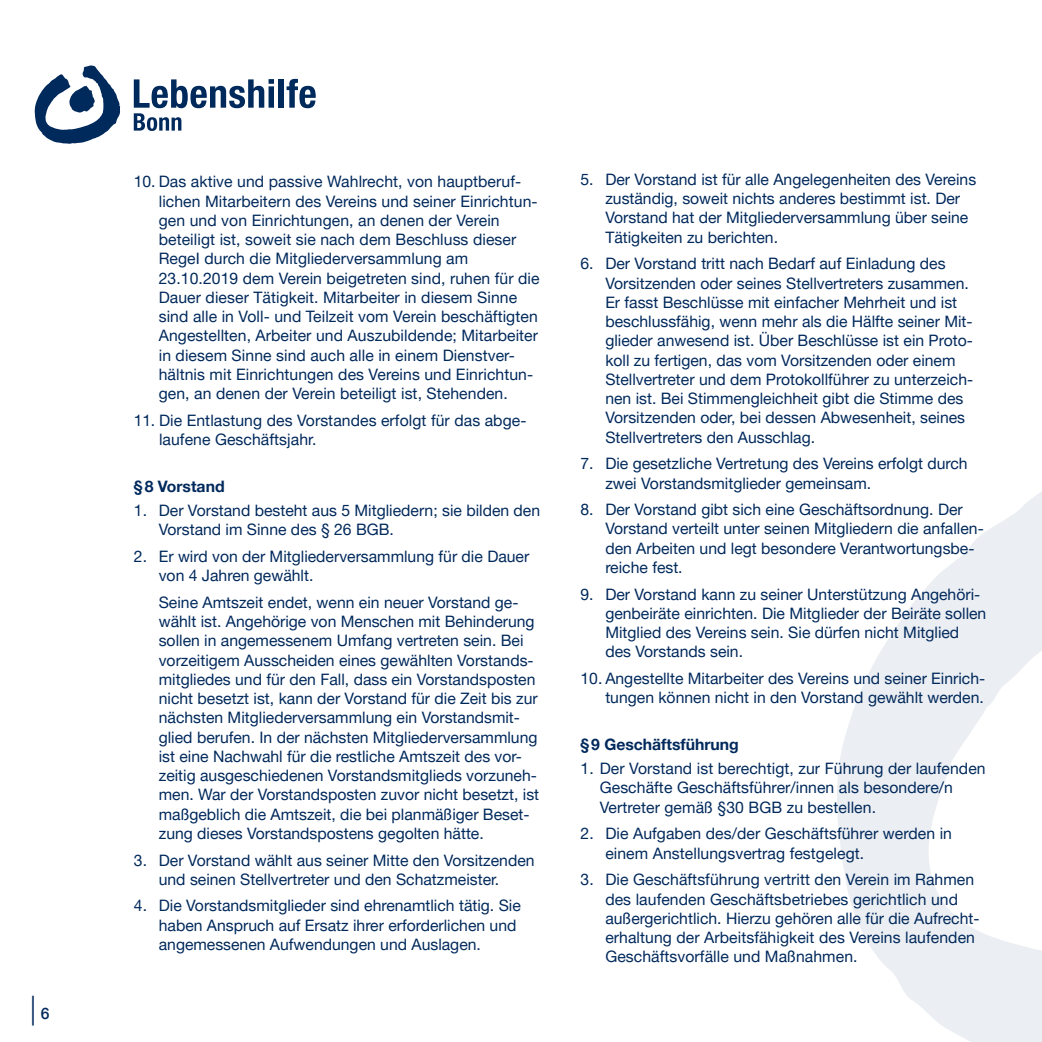
<style>
.page{position:relative;width:1042px;height:1042px;background:#fff}
.page>*{position:absolute;margin:0;border:0;box-sizing:border-box;transform-origin:0 0}
.t1{font:300 29.75px "Helvetica Neue LT Pro";color:#00295c}
.t2{font:15.75px/19.2px "Helvetica Neue LT Pro";color:#00295c}
.t3{font:700 15.75px "Helvetica Neue LT Pro";color:#00295c}
.s1{font-weight:500;font-size:15.75px}
</style>
<div class="page">
<svg style="left:35px;top:65px;width:85px;height:79px"></svg>
<div style="left:278px;top:79px;width:6px;height:29px;background:#00295c"></div>
<svg style="left:286px;top:79px;width:30px;height:29px"></svg>
<svg style="left:134px;top:79px;width:140px;height:52px"></svg>
<svg style="left:837px;top:492px;width:205px;height:550px;fill:#ebeef2"></svg>
<hr style="left:1041px;top:0;width:1px;height:140px;background:#e2e5ee">
<h1 class="t1" style="left:30px;top:990px;width:21px">| <span class="s1">6</span></h1>
<p class="t2" style="left:159px;top:172px;width:382px;text-indent:-25px">10. Das aktive und passive Wahlrecht, von hauptberuf&shy;lichen Mitarbeitern des Vereins und seiner Einrichtun&shy;gen und von Einrichtungen, an denen der Verein beteiligt ist, soweit sie nach dem Beschluss dieser RegeI durch die Mitgliederversammlung am 23.10.2019 dem Verein beigetreten sind, ruhen für die Dauer dieser Tätigkeit. Mitarbeiter in diesem Sinne sind alle in Voll- und Teilzeit vom Verein beschäftigten Angestellten, Arbeiter und Auszubildende; Mitarbeiter in diesem Sinne sind auch alle in einem Dienstver&shy;hältnis mit Einrichtungen des Vereins und Einrichtun&shy;gen, an denen der Verein beteiligt ist, Stehenden.</p>
<p class="t2" style="left:159px;top:410px;width:369px;text-indent:-25px">11. Die Entlastung des Vorstandes erfolgt für das abge&shy;laufene Geschäftsjahr.</p>
<p class="t3" style="left:134px;top:476px;width:92px">§8 Vorstand</p>
<p class="t2" style="left:159px;top:500px;width:383px;text-indent:-25px">1. Der Vorstand besteht aus 5 Mitgliedern; sie bilden den<br>Vorstand im Sinne des § 26 BGB.</p>
<p class="t2" style="left:159px;top:546px;width:372px;text-indent:-25px">2. Er wird von der Mitgliederversammlung für die Dauer von 4 Jahren gewählt.</p>
<p class="t2" style="left:159px;top:592px;width:382px">Seine Amtszeit endet, wenn ein neuer Vorstand ge&shy;wählt ist. Angehörige von Menschen mit Behinderung sollen in angemessenem Umfang vertreten sein. Bei vorzeitigem Ausscheiden eines gewählten Vorstands&shy;mitgliedes und für den Fall, dass ein Vorstandsposten nicht besetzt ist, kann der Vorstand für die Zeit bis zur nächsten Mitgliederversammlung ein Vorstandsmit&shy;glied berufen. In der nächsten Mitgliederversammlung ist eine Nachwahl für die restliche Amtszeit des vor&shy;zeitig ausgeschiedenen Vorstandsmitglieds vorzuneh&shy;men. War der Vorstandsposten zuvor nicht besetzt, ist maßgeblich die Amtszeit, die bei planmäßiger Beset&shy;zung dieses Vorstandspostens gegolten hätte.</p>
<p class="t2" style="left:159px;top:850px;width:377px;text-indent:-25px">3. Der Vorstand wählt aus seiner Mitte den Vorsitzenden und seinen Stellvertreter und den Schatzmeister.</p>
<p class="t2" style="left:159px;top:896px;width:364px;text-indent:-25px">4. Die Vorstandsmitglieder sind ehrenamtlich tätig. Sie haben Anspruch auf Ersatz ihrer erforderlichen und angemessenen Aufwendungen und Auslagen.</p>
<p class="t2" style="left:605px;top:169px;width:372px;text-indent:-25px">5. Der Vorstand ist für alle Angelegenheiten des Vereins zuständig, soweit nichts anderes bestimmt ist. Der Vorstand hat der Mitgliederversammlung über seine Tätigkeiten zu berichten.</p>
<p class="t2" style="left:605px;top:254px;width:369px;text-indent:-25px">6. Der Vorstand tritt nach Bedarf auf Einladung des Vorsitzenden oder seines Stellvertreters zusammen.<br>Er fasst Beschlüsse mit einfacher Mehrheit und ist beschlussfähig, wenn mehr als die Hälfte seiner Mit&shy;glieder anwesend ist. Über Beschlüsse ist ein Proto&shy;koll zu fertigen, das vom Vorsitzenden oder einem Stellvertreter und dem Protokollführer zu unterzeich&shy;nen ist. Bei Stimmengleichheit gibt die Stimme des Vorsitzenden oder, bei dessen Abwesenheit, seines Stellvertreters den Ausschlag.</p>
<p class="t2" style="left:605px;top:454px;width:364px;text-indent:-25px">7. Die gesetzliche Vertretung des Vereins erfolgt durch zwei Vorstandsmitglieder gemeinsam.</p>
<p class="t2" style="left:605px;top:499px;width:380px;text-indent:-25px">8. Der Vorstand gibt sich eine Geschäftsordnung. Der Vorstand verteilt unter seinen Mitgliedern die anfallen&shy;den Arbeiten und legt besondere Verantwortungsbe&shy;reiche fest.</p>
<p class="t2" style="left:605px;top:584px;width:382px;text-indent:-25px">9. Der Vorstand kann zu seiner Unterstützung Angehöri&shy;genbeiräte einrichten. Die Mitglieder der Beiräte sollen Mitglied des Vereins sein. Sie dürfen nicht Mitglied des Vorstands sein.</p>
<p class="t2" style="left:580px;top:668px;width:406px;text-align:right">10. Angestellte Mitarbeiter des Vereins und seiner Einrich&shy;tungen können nicht in den Vorstand gewählt werden.</p>
<p class="t3" style="left:580px;top:734px;width:160px">§9 Geschäftsführung</p>
<p class="t2" style="left:600px;top:758px;width:387px;text-indent:-19px">1. Der Vorstand ist berechtigt, zur Führung der laufenden<br>Geschäfte Geschäftsführer/innen als besondere/n<br>Vertreter gemäß §30 BGB zu bestellen.</p>
<p class="t2" style="left:605px;top:824px;width:348px;text-indent:-25px">2. Die Aufgaben des/der Geschäftsführer werden in einem Anstellungsvertrag festgelegt.</p>
<p class="t2" style="left:605px;top:869px;width:376px;text-indent:-25px">3. Die Geschäftsführung vertritt den Verein im Rahmen des laufenden Geschäftsbetriebes gerichtlich und außergerichtlich. Hierzu gehören alle für die Aufrecht&shy;erhaltung der Arbeitsfähigkeit des Vereins laufenden Geschäftsvorfälle und Maßnahmen.</p>
</div>
